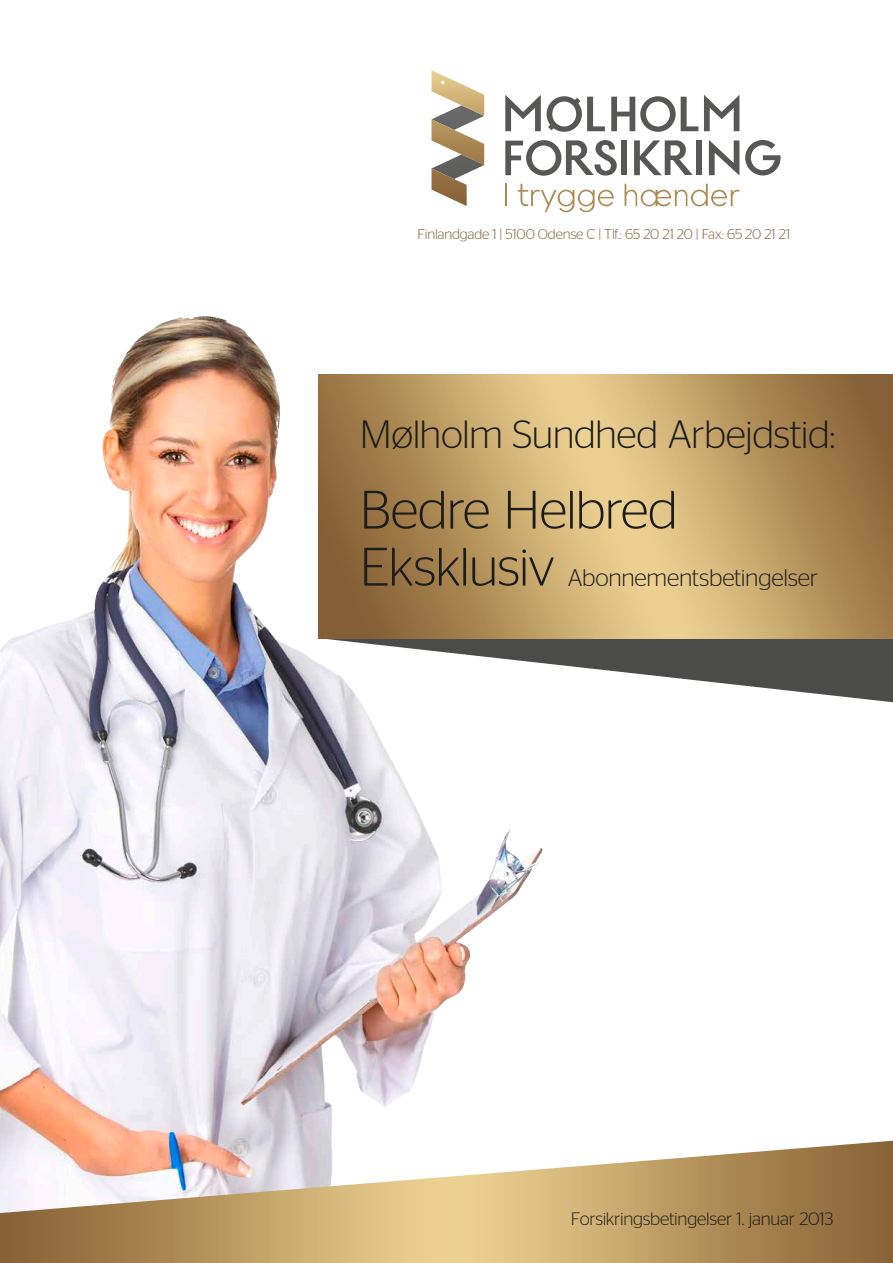
<style>
.page{position:relative;width:893px;height:1263px;background:#fff}
.page>*{position:absolute;margin:0;border:0;box-sizing:border-box;transform-origin:0 0}
.t1{font:300 54px/57px "Stag Sans";letter-spacing:-.025em;color:#1d1d1b}
.t2{font:300 39.3px "Stag Sans";letter-spacing:-.015em;color:#1d1d1b}
.t3{font:300 24px "Stag Sans";letter-spacing:-.01em;color:#1d1d1b}
.t4{font:300 18px "Stag Sans";letter-spacing:-.015em;color:#1d1d1b}
.t5{font:300 14.25px "Stag Sans";letter-spacing:-.01em;color:#835e36}
</style>
<div class="page">
<img style="left:0;top:316px;width:543px;height:825px">
<svg style="left:319px;top:638px;width:574px;height:64px"></svg>
<svg style="left:704px;top:95px;width:35px;height:36px"></svg>
<svg style="left:505px;top:95px;width:36px;height:36px"></svg>
<svg style="left:611px;top:96px;width:87px;height:36px"></svg>
<svg style="left:547px;top:96px;width:58px;height:36px"></svg>
<hr style="left:505px;top:184px;width:2px;height:22px;background:#ac8952">
<svg style="left:518px;top:184px;width:96px;height:28px"></svg>
<svg style="left:625px;top:184px;width:114px;height:22px"></svg>
<svg style="left:431px;top:70px;width:53px;height:136px"></svg>
<div style="left:696px;top:140px;width:6px;height:35px;background:#575756"></div>
<svg style="left:709px;top:140px;width:30px;height:36px"></svg>
<div style="left:622px;top:140px;width:5px;height:35px;background:#575756"></div>
<svg style="left:634px;top:140px;width:59px;height:35px"></svg>
<svg style="left:745px;top:140px;width:35px;height:35px"></svg>
<svg style="left:505px;top:140px;width:112px;height:36px"></svg>
<svg style="left:0;top:1141px;width:893px;height:122px"></svg>
<svg style="left:319px;top:374px;width:574px;height:264px;background:#bb9b64"></svg>
<p class="t5" style="left:418px;top:227px;width:374px">Finlandgade 1 | 5100 Odense C | Tlf.: 65 20 21 20 | Fax: 65 20 21 21</p>
<h2 class="t2" style="left:360px;top:412px;width:477px">Mølholm Sundhed Arbejdstid:</h2>
<h1 class="t1" style="left:360px;top:480px;width:320px">Bedre Helbred<br>Eksklusiv</h1>
<h3 class="t3" style="left:568px;top:564px;width:252px">Abonnementsbetingelser</h3>
<p class="t4" style="left:571px;top:1208px;width:264px">Forsikringsbetingelser 1. januar 2013</p>
</div>
